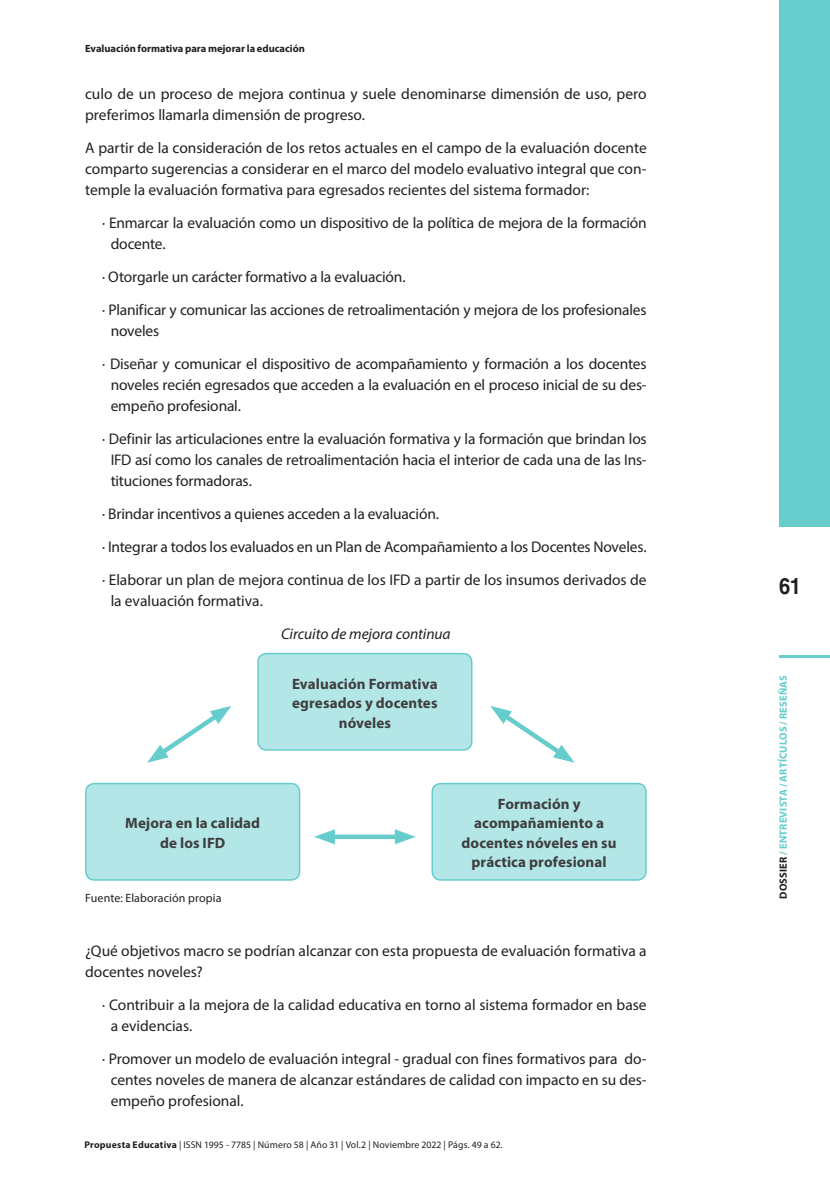
<style>
.page{position:relative;width:830px;height:1191px;background:#fff}
.page>*{position:absolute;margin:0;border:0;box-sizing:border-box;transform-origin:0 0}
.t1{font:700 22.5px "Helvetica LT Std";color:#231f20;scale:.9 1}
.t2{font:15.45px/21px "Myriad Pro";letter-spacing:-.005em;color:#231f20}
.t3{font:italic 15.45px "Myriad Pro";letter-spacing:-.005em;color:#231f20}
.t4{font:700 15px/19.5px "Myriad Pro";letter-spacing:.005em;color:#3e3e3f;text-align:center}
.t5{font:12px "Myriad Pro";letter-spacing:.01em;color:#231f20}
.t6{font:700 10.5px "Myriad Pro";letter-spacing:-.005em;color:#231f20}
.t7{font:700 10.5px "Myriad Pro";letter-spacing:.015em;color:#6cc}
.t8{font:9.75px "Myriad Pro";letter-spacing:.01em;color:#231f20}
.s1{font-weight:700}
.s2{color:#231f20}
</style>
<div class="page">
<div style="left:778px;top:0;width:51px;height:527px;background:#6cc"></div>
<hr style="left:778px;top:655px;width:51px;height:3px;background:#6cc">
<div style="left:432px;top:783px;width:213px;height:97px;background:#b3e6e6;border-radius:9px"></div>
<div style="left:431px;top:783px;width:215px;height:97px;border:2px solid #6cc;border-radius:9px"></div>
<div style="left:258px;top:653px;width:213px;height:97px;background:#b3e6e6;border-radius:9px"></div>
<div style="left:257px;top:653px;width:215px;height:97px;border:2px solid #6cc;border-radius:9px"></div>
<div style="left:86px;top:783px;width:213px;height:97px;background:#b3e6e6;border-radius:9px"></div>
<div style="left:85px;top:783px;width:215px;height:97px;border:2px solid #6cc;border-radius:9px"></div>
<div style="left:326px;top:834px;width:77px;height:5px;background:#6cc"></div>
<svg style="left:314px;top:829px;width:21px;height:15px"></svg>
<svg style="left:394px;top:829px;width:21px;height:15px"></svg>
<svg style="left:490px;top:706px;width:84px;height:56px"></svg>
<svg style="left:147px;top:706px;width:84px;height:56px"></svg>
<p class="t6" style="left:85px;top:42px;width:221px">Evaluación formativa para mejorar la educación</p>
<p class="t2" style="left:85px;top:83px;width:562px">culo de un proceso de mejora continua y suele denominarse dimensión de uso, pero preferimos llamarla dimensión de progreso.</p>
<p class="t2" style="left:85px;top:137px;width:563px;text-align:justify">A partir de la consideración de los retos actuales en el campo de la evaluación docente comparto sugerencias a considerar en el marco del modelo evaluativo integral que con&shy;temple la evaluación formativa para egresados recientes del sistema formador:</p>
<p class="t2" style="left:111px;top:212px;width:537px;text-indent:-9px">· Enmarcar la evaluación como un dispositivo de la política de mejora de la formación docente.</p>
<p class="t2" style="left:102px;top:266px;width:305px">· Otorgarle un carácter formativo a la evaluación.</p>
<p class="t2" style="left:111px;top:299px;width:537px;text-indent:-9px">· Planificar y comunicar las acciones de retroalimentación y mejora de los profesionales noveles</p>
<p class="t2" style="left:111px;top:353px;width:537px;text-align:justify;text-indent:-9px">· Diseñar y comunicar el dispositivo de acompañamiento y formación a los docentes noveles recién egresados que acceden a la evaluación en el proceso inicial de su des&shy;empeño profesional.</p>
<p class="t2" style="left:111px;top:428px;width:537px;text-align:justify;text-indent:-9px">· Definir las articulaciones entre la evaluación formativa y la formación que brindan los IFD así como los canales de retroalimentación hacia el interior de cada una de las Ins&shy;tituciones formadoras.</p>
<p class="t2" style="left:102px;top:503px;width:338px">· Brindar incentivos a quienes acceden a la evaluación.</p>
<p class="t2" style="left:102px;top:536px;width:545px">· Integrar a todos los evaluados en un Plan de Acompañamiento a los Docentes Noveles.</p>
<p class="t2" style="left:111px;top:569px;width:537px;text-indent:-9px">· Elaborar un plan de mejora continua de los IFD a partir de los insumos derivados de la evaluación formativa.</p>
<p class="t3" style="left:281px;top:624px;width:171px">Circuito de mejora continua</p>
<p class="t4" style="left:125px;top:813px;width:136px">Mejora en la calidad de los IFD</p>
<p class="t5" style="left:85px;top:890px;width:138px">Fuente: Elaboración propia</p>
<p class="t4" style="left:292px;top:673px;width:147px">Evaluación Formativa egresados y docentes nóveles</p>
<p class="t4" style="left:461px;top:793px;width:156px">Formación y acompañamiento a docentes nóveles en su práctica profesional</p>
<p class="t2" style="left:85px;top:940px;width:562px">¿Qué objetivos macro se podrían alcanzar con esta propuesta de evaluación formativa a docentes noveles?</p>
<p class="t2" style="left:111px;top:994px;width:537px;text-indent:-9px">· Contribuir a la mejora de la calidad educativa en torno al sistema formador en base a evidencias.</p>
<p class="t2" style="left:111px;top:1047px;width:537px;text-align:justify;text-indent:-9px">· Promover un modelo de evaluación integral - gradual con fines formativos para do&shy;centes noveles de manera de alcanzar estándares de calidad con impacto en su des&shy;empeño profesional.</p>
<p class="t8" style="left:84px;top:1139px;width:420px"><span class="s1">Propuesta Educativa</span> | ISSN 1995 - 7785 | Número 58 | Año 31 | Vol.2 | Noviembre 2022 | Págs. 49 a 62.</p>
<h1 class="t1" style="left:778px;top:572px;width:26px">61</h1>
<p class="t7" style="left:776px;top:898px;width:225px;rotate:-90deg"><span class="s2">DOSSIER</span> / ENTREVISTA / ARTÍCULOS / RESEÑAS</p>
</div>
